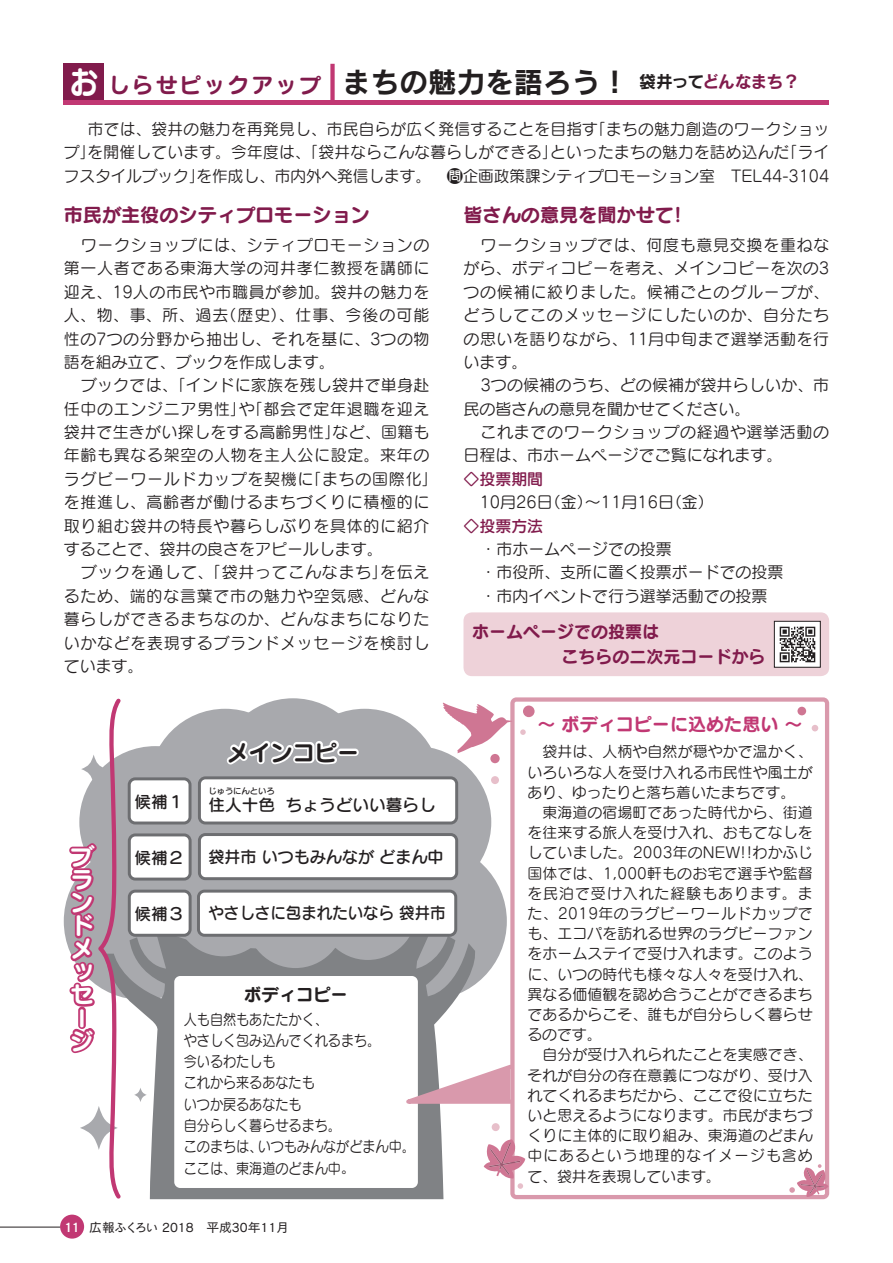
<style>
.page{position:relative;width:893px;height:1263px;background:#fff}
.page>*{position:absolute;margin:0;border:0;box-sizing:border-box;transform-origin:0 0}
.t1{font:31.95px "Seurat Pro B";color:#fff;scale:.9 1}
.t2{font:28.65px "Rodin Pro B";color:#231f20}
.t3{font:23.1px/23.1px "Seurat Pro B";color:#fff}
.t4{font:22.05px "Seurat Pro B";color:#231f20}
.t5{font:21.3px "Seurat Pro B";letter-spacing:.125em;color:#811b4c}
.t6{font:19.2px "Seurat Pro B";color:#811b4c}
.t7{font:18px "Seurat Pro B";color:#c13873}
.t8{font:17.25px "Seurat Pro B";color:#231f20}
.t9{font:16.95px/24.5px "Seurat Pro B";color:#811b4c}
.t10{font:16.95px "Rodin Pro B";letter-spacing:-.07em;color:#811b4c}
.t11{font:16.35px "Seurat Pro DB";color:#231f20}
.t12{font:16.35px "Seurat Pro DB";color:#231f20;scale:.95 1}
.t13{font:15.9px/23.4px "Seurat Pro M";letter-spacing:.035em;color:#231f20}
.t14{font:15.9px/23.4px "Seurat Pro M";color:#231f20}
.t15{font:15.9px "Seurat Pro DB";color:#811b4c}
.t16{font:14.85px/20.2px "Seurat Pro M";letter-spacing:.01em;color:#231f20}
.t17{font:14.85px/21.3px "Seurat Pro M";letter-spacing:.01em;color:#231f20;scale:.88 1}
.t18{font:12.75px "Cezanne Pro M";color:#231f20}
.t19{font:12.75px "Cezanne Pro DB";color:#fff}
.t20{font:8.1px "Seurat Pro DB";color:#231f20}
.s1{color:#231f20}
</style>
<div class="page">
<div style="left:60px;top:1214px;width:24px;height:24px;background:#c13873;border-radius:50%"></div>
<hr style="left:0;top:1227px;width:60px;height:1px;background:#231f20">
<div style="left:79px;top:746px;width:152px;height:152px;background:#a8a9ad;border-radius:50%"></div>
<div style="left:349px;top:842px;width:158px;height:158px;background:#a8a9ad;border-radius:50%"></div>
<div style="left:339px;top:746px;width:152px;height:152px;background:#a8a9ad;border-radius:50%"></div>
<div style="left:149px;top:709px;width:152px;height:152px;background:#a8a9ad;border-radius:50%"></div>
<div style="left:289px;top:709px;width:152px;height:152px;background:#a8a9ad;border-radius:50%"></div>
<div style="left:276px;top:812px;width:152px;height:152px;background:#a8a9ad;border-radius:50%"></div>
<div style="left:217px;top:698px;width:152px;height:152px;background:#a8a9ad;border-radius:50%"></div>
<svg style="left:124px;top:921px;width:356px;height:278px;fill:#808285"></svg>
<div style="left:174px;top:858px;width:98px;height:98px;background:#a8a9ad;border-radius:50%"></div>
<div style="left:246px;top:870px;width:98px;height:98px;background:#a8a9ad;border-radius:50%"></div>
<div style="left:319px;top:862px;width:98px;height:98px;background:#a8a9ad;border-radius:50%"></div>
<div style="left:174px;top:976px;width:244px;height:212px;background:#fff;border-radius:6px"></div>
<svg style="left:224px;top:708px;width:117px;height:57px"></svg>
<div style="left:337px;top:748px;width:22px;height:8px;border:4px solid #fff"></div>
<svg style="left:134px;top:1087px;width:13px;height:15px"></svg>
<div style="left:199px;top:834px;width:258px;height:45px;background:#fff;border-radius:6px"></div>
<div style="left:198px;top:833px;width:260px;height:47px;border:3px solid #6d6e71;border-radius:6px"></div>
<div style="left:129px;top:835px;width:61px;height:44px;background:#fff;border-radius:6px"></div>
<div style="left:128px;top:833px;width:64px;height:47px;border:3px solid #6d6e71;border-radius:6px"></div>
<div style="left:198px;top:891px;width:258px;height:44px;background:#fff;border-radius:6px"></div>
<div style="left:197px;top:890px;width:260px;height:47px;border:3px solid #6d6e71;border-radius:6px"></div>
<div style="left:129px;top:891px;width:61px;height:44px;background:#fff;border-radius:6px"></div>
<div style="left:128px;top:890px;width:64px;height:47px;border:3px solid #6d6e71;border-radius:6px"></div>
<div style="left:199px;top:778px;width:258px;height:45px;background:#fff;border-radius:6px"></div>
<div style="left:198px;top:776px;width:260px;height:48px;border:3px solid #6d6e71;border-radius:6px"></div>
<div style="left:129px;top:779px;width:61px;height:44px;background:#fff;border-radius:6px"></div>
<div style="left:128px;top:777px;width:63px;height:47px;border:3px solid #6d6e71;border-radius:6px"></div>
<svg style="left:510px;top:697px;width:319px;height:502px"></svg>
<svg style="left:442px;top:702px;width:70px;height:51px"></svg>
<div style="left:490px;top:754px;width:10px;height:9px;background:#cf7693;border-radius:50%"></div>
<svg style="left:812px;top:725px;width:6px;height:6px"></svg>
<div style="left:491px;top:776px;width:8px;height:8px;background:#e7bfca;border-radius:50%"></div>
<div style="left:492px;top:1123px;width:8px;height:8px;background:#e7bfca;border-radius:50%"></div>
<svg style="left:484px;top:1139px;width:41px;height:50px"></svg>
<svg style="left:789px;top:1164px;width:39px;height:33px"></svg>
<svg style="left:520px;top:729px;width:6px;height:6px"></svg>
<div style="left:523px;top:705px;width:12px;height:12px;background:#cf7693;border-radius:50%"></div>
<div style="left:797px;top:707px;width:9px;height:8px;background:#cf7693;border-radius:50%"></div>
<svg style="left:67px;top:698px;width:57px;height:501px"></svg>
<svg style="left:406px;top:1061px;width:110px;height:45px"></svg>
<div style="left:64px;top:64px;width:40px;height:36px;background:#811b4c"></div>
<hr style="left:64px;top:100px;width:765px;height:4px;background:#c13873">
<div style="left:330px;top:64px;width:5px;height:38px;background:#c13873"></div>
<div style="left:463px;top:612px;width:366px;height:64px;background:#eed2d9;border-radius:9px"></div>
<img style="left:776px;top:623px;width:43px;height:43px">
<div style="left:774px;top:621px;width:47px;height:47px;border:1px solid #231f20"></div>
<h1 class="t1" style="left:69px;top:59px;width:33px">お</h1>
<h3 class="t5" style="left:108px;top:70px;width:214px">しらせピックアップ</h3>
<h2 class="t2" style="left:342px;top:63px;width:289px">まちの魅力を語ろう！</h2>
<p class="t10" style="left:639px;top:70px;width:162px"><span class="s1">袋井って</span>どんなまち?</p>
<p class="t13" style="left:590px;top:117px;width:241px">「まちの魅力創造のワークショッ</p>
<p class="t13" style="left:88px;top:117px;width:511px">市では、袋井の魅力を再発見し、市民自らが広く発信することを目指す</p>
<p class="t13" style="left:88px;top:140px;width:471px">を開催しています。今年度は、「袋井ならこんな暮らしができる」</p>
<p class="t13" style="left:550px;top:140px;width:241px">といったまちの魅力を詰め込んだ</p>
<p class="t13" style="left:64px;top:140px;width:33px">プ」</p>
<p class="t13" style="left:782px;top:140px;width:49px">「ライ</p>
<p class="t14" style="left:64px;top:164px;width:142px">フスタイルブック」</p>
<p class="t6" style="left:64px;top:201px;width:308px">市民が主役のシティプロモーション</p>
<p class="t13" style="left:64px;top:233px;width:367px;text-align:right">ワークショップには、シティプロモーションの第一人者である東海大学の河井孝仁教授を講師に迎え、19人の市民や市職員が参加。袋井の魅力を（歴史）、仕事、今後の可能</p>
<p class="t14" style="left:197px;top:164px;width:236px">を作成し、市内外へ発信します。</p>
<p class="t13" style="left:64px;top:303px;width:367px">人、物、事、所、過去<br>性の7つの分野から抽出し、それを基に、3つの物語を組み立て、ブックを作成します。</p>
<p class="t13" style="left:64px;top:373px;width:367px;text-align:right">ブックでは、「インドに家族を残し袋井で単身赴任中のエンジニア男性 「や」 都会で定年退職を迎えなど、国籍も</p>
<p class="t13" style="left:64px;top:420px;width:278px">袋井で生きがい探しをする高齢男性」</p>
<p class="t13" style="left:64px;top:443px;width:367px">年齢も異なる架空の人物を主人公に設定。来年の</p>
<p class="t13" style="left:305px;top:467px;width:134px">「まちの国際化「</p>
<p class="t13" style="left:64px;top:467px;width:251px">ラグビーワールドカップを契機に</p>
<p class="t13" style="left:64px;top:490px;width:367px">を推進し、高齢者が働けるまちづくりに積極的に</p>
<p class="t13" style="left:64px;top:513px;width:367px">取り組む袋井の特長や暮らしぶりを具体的に紹介</p>
<p class="t14" style="left:64px;top:537px;width:320px">することで、袋井の良さをアピールします。</p>
<p class="t13" style="left:380px;top:560px;width:51px">を伝え</p>
<p class="t13" style="left:64px;top:560px;width:367px;text-indent:17px">ブックを通して、「袋井ってこんなまち」<br>るため、端的な言葉で市の魅力や空気感、どんな暮らしができるまちなのか、どんなまちになりたいかなどを表現するブランドメッセージを検討しています。</p>
<p class="t14" style="left:447px;top:164px;width:384px">問企画政策課シティプロモーション室　TEL44-3104</p>
<p class="t6" style="left:463px;top:201px;width:220px">皆さんの意見を聞かせて!</p>
<p class="t13" style="left:463px;top:233px;width:367px;text-align:justify;text-indent:17px">ワークショップでは、何度も意見交換を重ねながら、ボディコピーを考え、メインコピーを次の3つの候補に絞りました。候補ごとのグループが、どうしてこのメッセージにしたいのか、自分たちの思いを語りながら、11月中旬まで選挙活動を行います。</p>
<p class="t14" style="left:463px;top:373px;width:367px;text-indent:17px">3つの候補のうち、どの候補が袋井らしいか、市民の皆さんの意見を聞かせてください。</p>
<p class="t13" style="left:463px;top:420px;width:367px;text-indent:17px">これまでのワークショップの経過や選挙活動の日程は、市ホームページでご覧になれます。</p>
<p class="t15" style="left:463px;top:468px;width:81px">◇投票期間</p>
<p class="t14" style="left:463px;top:490px;width:252px">　10月26 （日金）～11月16 （日金(</p>
<p class="t15" style="left:463px;top:515px;width:81px">◇投票方法</p>
<p class="t14" style="left:480px;top:537px;width:304px">・市ホームページでの投票<br>・市役所、支所に置く投票ボードでの投票・市内イベントで行う選挙活動での投票</p>
<p class="t9" style="left:561px;top:619px;width:206px;text-indent:-89px">ホームページでの投票は<br>こちらの二次元コードから</p>
<h3 class="t3" style="left:71px;top:844px;width:26px">ブランドメッセージ</h3>
<h3 class="t4" style="left:227px;top:737px;width:134px">メインコピー</h3>
<p class="t11" style="left:135px;top:791px;width:51px">候補１</p>
<p class="t20" style="left:208px;top:785px;width:68px">じゅうにんといろ</p>
<p class="t11" style="left:208px;top:794px;width:68px">住人十色</p>
<p class="t11" style="left:286px;top:794px;width:151px">ちょうどいい暮らし</p>
<p class="t11" style="left:135px;top:847px;width:51px">候補２</p>
<p class="t11" style="left:208px;top:846px;width:236px">袋井市いつもみんながどまん中</p>
<p class="t11" style="left:135px;top:903px;width:51px">候補３</p>
<p class="t12" style="left:208px;top:902px;width:251px">やさしさに包まれたいなら袋井市</p>
<p class="t8" style="left:244px;top:982px;width:105px">ボディコピー</p>
<p class="t17" style="left:184px;top:1008px;width:165px">人も自然もあたたかく、</p>
<p class="t17" style="left:184px;top:1029px;width:225px">やさしく包み込んでくれるまち。</p>
<p class="t17" style="left:184px;top:1050px;width:106px">今いるわたしも</p>
<p class="t17" style="left:184px;top:1072px;width:150px">これから来るあなたも</p>
<p class="t17" style="left:184px;top:1093px;width:135px">いつか戻るあなたも</p>
<p class="t17" style="left:184px;top:1114px;width:180px">自分らしく暮らせるまち。</p>
<p class="t17" style="left:258px;top:1135px;width:180px">いつもみんながどまん中。</p>
<p class="t17" style="left:184px;top:1135px;width:197px">このまちは、<br>ここは、東海道のどまん中。</p>
<p class="t19" style="left:65px;top:1219px;width:17px">11</p>
<p class="t18" style="left:89px;top:1219px;width:201px">広報ふくろい 2018　平成30年11月</p>
<p class="t7" style="left:538px;top:712px;width:266px">～ボディコピーに込めた思い ~</p>
<p class="t16" style="left:527px;top:741px;width:287px;text-indent:15px">袋井は、人柄や自然が穏やかで温かく、いろいろな人を受け入れる市民性や風土があり、ゆったりと落ち着いたまちです。　東海道の宿場町であった時代から、街道を往来する旅人を受け入れ、おもてなしをしていました。2003年のNEW!!わかふじ国体では、1,000軒ものお宅で選手や監督を民泊で受け入れた経験もあります。また、2019年のラグビーワールドカップでも、エコパを訪れる世界のラグビーファンをホームステイで受け入れます。このように、いつの時代も様々な人々を受け入れ、異なる価値観を認め合うことができるまちであるからこそ、誰もが自分らしく暮らせるのです。<br>　自分が受け入れられたことを実感でき、それが自分の存在意義につながり、受け入れてくれるまちだから、ここで役に立ちたいと思えるようになります。市民がまちづくりに主体的に取り組み、東海道のどまん中にあるという地理的なイメージも含めて、袋井を表現しています。</p>
</div>
